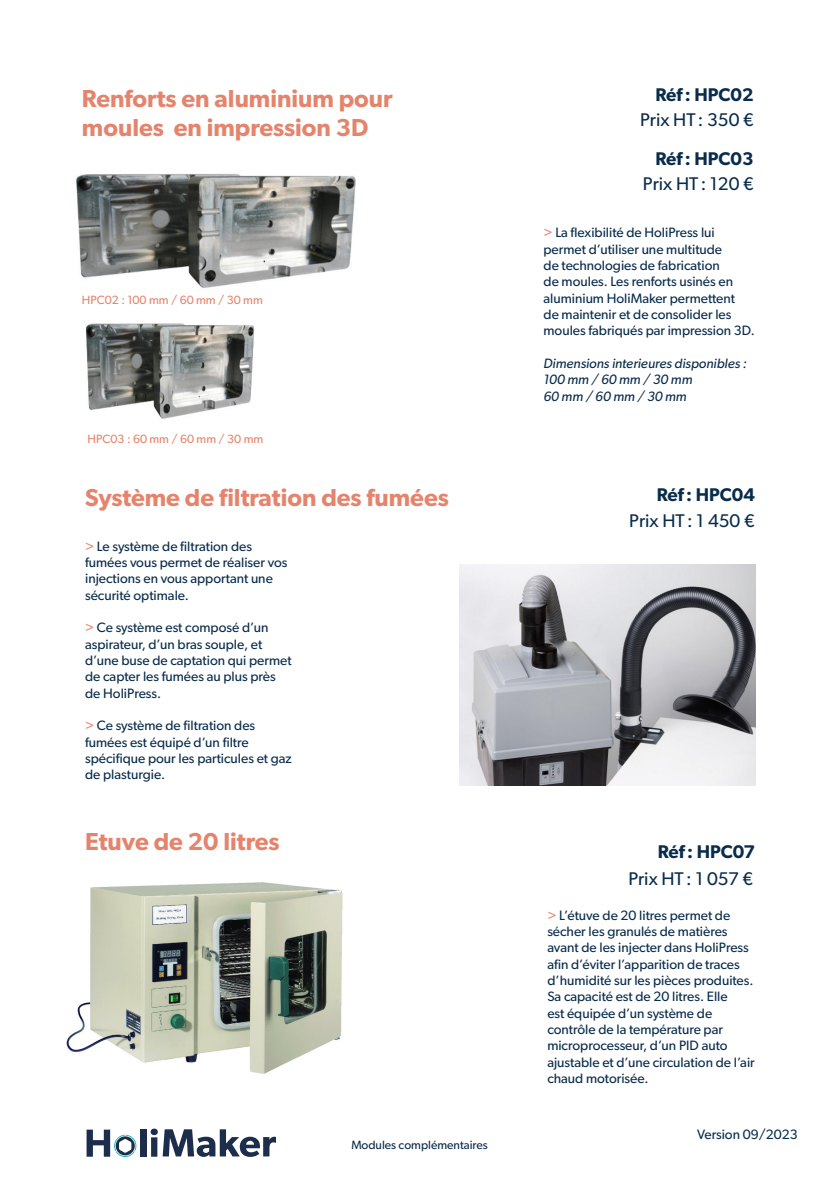
<style>
.page{position:relative;width:840px;height:1191px;background:#fff}
.page>*{position:absolute;margin:0;border:0;box-sizing:border-box;transform-origin:0 0}
.Titres_produits{font:600 24.6px/29.6px "Gibson";color:#e5846d}
.Références{font:18.4px "Gibson";color:#092c4b}
.Références-2{font:600 18.4px "Gibson";color:#092c4b}
.Textes_produits{font:13.6px/16.4px "Gibson";color:#092c4b}
.Textes_produits-2{font:italic 13.6px "Gibson";color:#092c4b}
.Textes_produits-3{font:13.6px "Gibson";color:#072e4b}
.Famille_de_produit{font:12px "Gibson";color:#e5846d}
.Famille_de_produit-2{font:12px "Gibson";color:#092c4b}
.s1{color:#e5846d}
</style>
<div class="page">
<div style="left:140px;top:1129px;width:6px;height:27px;background:#1d2d4c"></div>
<svg style="left:150px;top:1128px;width:125px;height:28px"></svg>
<svg style="left:86px;top:1129px;width:50px;height:28px"></svg>
<img style="left:459px;top:564px;width:296px;height:221px">
<img style="left:85px;top:323px;width:170px;height:96px">
<img style="left:76px;top:174px;width:279px;height:114px">
<img style="left:66px;top:882px;width:277px;height:192px">
<p class="Titres_produits" style="left:82px;top:83px;width:312px">Renforts en aluminium pour moules en impression 3D</p>
<p class="Références-2" style="left:655px;top:84px;width:100px">Réf: HPC02</p>
<p class="Références" style="left:639px;top:108px;width:115px">Prix HT: 350 €</p>
<p class="Famille_de_produit" style="left:82px;top:293px;width:182px">HPC02 : 100 mm / 60 mm / 30 mm</p>
<p class="Famille_de_produit" style="left:88px;top:432px;width:177px">HPC03 : 60 mm / 60 mm / 30 mm</p>
<p class="Titres_produits" style="left:85px;top:482px;width:365px">Système de filtration des fumées</p>
<p class="Textes_produits" style="left:85px;top:538px;width:204px"><span class="s1">&gt;</span> Le système de filtration des fumées vous permet de réaliser vos injections en vous apportant une sécurité optimale.</p>
<p class="Textes_produits" style="left:85px;top:619px;width:208px"><span class="s1">&gt;</span> Ce système est composé d’un aspirateur, d’un bras souple, et d’une buse de captation qui permet de capter les fumées au plus près de HoliPress.</p>
<p class="Textes_produits" style="left:85px;top:717px;width:208px"><span class="s1">&gt;</span> Ce système de filtration des fumées est équipé d’un filtre spécifique pour les particules et gaz de plasturgie.</p>
<p class="Titres_produits" style="left:85px;top:826px;width:196px">Etuve de 20 litres</p>
<p class="Famille_de_produit-2" style="left:351px;top:1138px;width:138px">Modules complémentaires</p>
<p class="Références-2" style="left:655px;top:148px;width:100px">Réf: HPC03</p>
<p class="Références" style="left:642px;top:172px;width:112px">Prix HT: 120 €</p>
<p class="Textes_produits" style="left:543px;top:224px;width:213px"><span class="s1">&gt;</span> La flexibilité de HoliPress lui permet d’utiliser une multitude<br>de technologies de fabrication<br>de moules. Les renforts usinés en aluminium HoliMaker permettent<br>de maintenir et de consolider les moules fabriqués par impression 3D.</p>
<p class="Textes_produits-2" style="left:543px;top:355px;width:205px">Dimensions interieures disponibles :</p>
<p class="Textes_produits-2" style="left:543px;top:371px;width:150px">100 mm / 60 mm / 30 mm</p>
<p class="Textes_produits-2" style="left:543px;top:388px;width:144px">60 mm / 60 mm / 30 mm</p>
<p class="Références-2" style="left:656px;top:484px;width:100px">Réf: HPC04</p>
<p class="Références" style="left:629px;top:510px;width:127px">Prix HT: 1 450 €</p>
<p class="Références-2" style="left:657px;top:841px;width:99px">Réf: HPC07</p>
<p class="Références" style="left:628px;top:868px;width:126px">Prix HT: 1 057 €</p>
<p class="Textes_produits" style="left:547px;top:906px;width:209px"><span class="s1">&gt;</span> L’étuve de 20 litres permet de sécher les granulés de matières avant de les injecter dans HoliPress afin d’éviter l’apparition de traces d’humidité sur les pièces produites.<br>Sa capacité est de 20 litres. Elle<br>est équipée d’un système de contrôle de la température par microprocesseur, d’un PID auto ajustable et d’une circulation de l’air chaud motorisée.</p>
<p class="Textes_produits-3" style="left:696px;top:1126px;width:102px">Version 09/2023</p>
</div>
